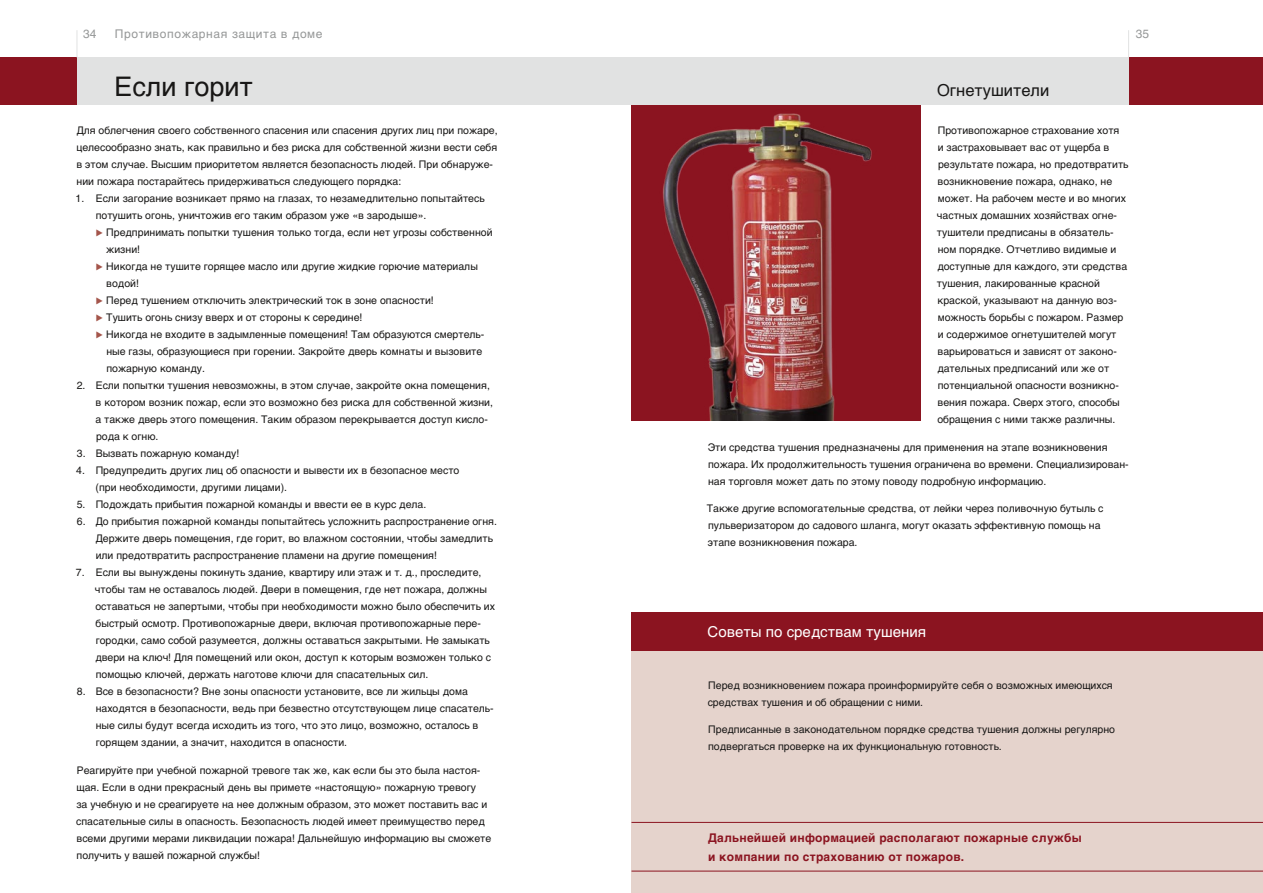
<style>
.page{position:relative;width:1263px;height:893px;background:#fff}
.page>*{position:absolute;margin:0;border:0;box-sizing:border-box;transform-origin:0 0}
.head_1_Einzug{font:27px "Kasak Upright";color:#181716}
.head_2{font:16.5px "Kasak Upright";color:#181716}
.Infobox_Headline{font:15px "Kasak Upright";color:#fff}
.Infobox_Schlagzeile{font:700 12px/19.2px "Kasak";letter-spacing:.02em;color:#8b1420}
.t1{font:12px "Kasak Upright";letter-spacing:.05em;color:#969898}
.GT_ohne_Einzug{font:10.5px/17px "Kasak Upright";color:#181716}
.GT_Vorschub_2_5{font:10.5px/17px "Kasak Upright";color:#181716}
.Infobox_GT{font:10.5px/17px "Kasak Upright";color:#181716}
</style>
<div class="page">
<div style="left:0;top:57px;width:77px;height:48px;background:#8b1420"></div>
<div style="left:77px;top:57px;width:554px;height:48px;background:#e1e2e2"></div>
<div style="left:1129px;top:57px;width:134px;height:48px;background:#8b1420"></div>
<div style="left:631px;top:57px;width:498px;height:48px;background:#e1e2e2"></div>
<div style="left:631px;top:612px;width:632px;height:281px;background:#e5d3cc"></div>
<img style="left:631px;top:105px;width:290px;height:316px">
<svg style="left:77px;top:30px;width:1px;height:27px"></svg>
<svg style="left:1128px;top:30px;width:1px;height:27px"></svg>
<div style="left:631px;top:612px;width:632px;height:39px;background:#8b1420"></div>
<hr style="left:631px;top:822px;width:632px;height:1px;background:#8b1420">
<hr style="left:631px;top:871px;width:632px;height:1px;background:#8b1420">
<p class="t1" style="left:83px;top:27px;width:15px">34</p>
<p class="t1" style="left:115px;top:27px;width:209px">Противопожарная защита в доме</p>
<p class="t1" style="left:1136px;top:27px;width:15px">35</p>
<h1 class="head_1_Einzug" style="left:114px;top:71px;width:140px">Если горит</h1>
<p class="GT_ohne_Einzug" style="left:76px;top:122px;width:423px">Для облегчения своего собственного спасения или спасения других лиц при пожаре, целесообразно знать, как правильно и без риска для собственной жизни вести себя в этом случае. Высшим приоритетом является безопасность людей. При обнаруже&shy;нии пожара постарайтесь придерживаться следующего порядка:</p>
<p class="GT_ohne_Einzug" style="left:96px;top:190px;width:390px;text-indent:-20px">1. Если загорание возникает прямо на глазах, то незамедлительно попытайтесь потушить огонь, уничтожив его таким образом уже «в зародыше».</p>
<p class="GT_ohne_Einzug" style="left:106px;top:224px;width:388px">Предпринимать попытки тушения только тогда, если нет угрозы собственной жизни!</p>
<p class="GT_ohne_Einzug" style="left:106px;top:258px;width:373px">Никогда не тушите горящее масло или другие жидкие горючие материалы водой!</p>
<p class="GT_ohne_Einzug" style="left:106px;top:292px;width:329px">Перед тушением отключить электрический ток в зоне опасности!</p>
<p class="GT_ohne_Einzug" style="left:106px;top:309px;width:258px">Тушить огонь снизу вверх и от стороны к середине!</p>
<p class="GT_ohne_Einzug" style="left:106px;top:326px;width:379px">Никогда не входите в задымленные помещения! Там образуются смертель&shy;ные газы, образующиеся при горении. Закройте дверь комнаты и вызовите пожарную команду.</p>
<p class="GT_ohne_Einzug" style="left:95px;top:377px;width:399px;text-indent:-19px">2. Если попытки тушения невозможны, в этом случае, закройте окна помещения, в котором возник пожар, если это возможно без риска для собственной жизни, а также дверь этого помещения. Таким образом перекрывается доступ кисло&shy;рода к огню.</p>
<p class="GT_ohne_Einzug" style="left:77px;top:445px;width:164px">3. Вызвать пожарную команду!</p>
<p class="GT_ohne_Einzug" style="left:96px;top:462px;width:365px;text-indent:-19px">4. Предупредить других лиц об опасности и вывести их в безопасное место (при необходимости, другими лицами).</p>
<p class="GT_ohne_Einzug" style="left:77px;top:496px;width:351px">5. Подождать прибытия пожарной команды и ввести ее в курс дела.</p>
<p class="GT_ohne_Einzug" style="left:96px;top:513px;width:403px;text-indent:-19px">6. До прибытия пожарной команды попытайтесь усложнить распространение огня.<br>Держите дверь помещения, где горит, во влажном состоянии, чтобы замедлить или предотвратить распространение пламени на другие помещения!</p>
<p class="GT_ohne_Einzug" style="left:95px;top:564px;width:402px;text-indent:-19px">7. Если вы вынуждены покинуть здание, квартиру или этаж и т. д., проследите, чтобы там не оставалось людей. Двери в помещения, где нет пожара, должны оставаться не запертыми, чтобы при необходимости можно было обеспечить их быстрый осмотр. Противопожарные двери, включая противопожарные пере&shy;городки, само собой разумеется, должны оставаться закрытыми. Не замыкать двери на ключ! Для помещений или окон, доступ к которым возможен только с помощью ключей, держать наготове ключи для спасательных сил.</p>
<p class="GT_ohne_Einzug" style="left:96px;top:683px;width:399px;text-indent:-19px">8. Все в безопасности? Вне зоны опасности установите, все ли жильцы дома находятся в безопасности, ведь при безвестно отсутствующем лице спасатель&shy;ные силы будут всегда исходить из того, что это лицо, возможно, осталось в горящем здании, а значит, находится в опасности.</p>
<p class="GT_Vorschub_2_5" style="left:76px;top:762px;width:417px">Реагируйте при учебной пожарной тревоге так же, как если бы это была настоя&shy;щая. Если в одни прекрасный день вы примете «настоящую» пожарную тревогу<br>за учебную и не среагируете на нее должным образом, это может поставить вас и спасательные силы в опасность. Безопасность людей имеет преимущество перед всеми другими мерами ликвидации пожара! Дальнейшую информацию вы сможете получить у вашей пожарной службы!</p>
<h2 class="head_2" style="left:937px;top:81px;width:114px">Огнетушители</h2>
<p class="GT_ohne_Einzug" style="left:937px;top:122px;width:193px">Противопожарное страхование хотя<br>и застраховывает вас от ущерба в результате пожара, но предотвратить возникновение пожара, однако, не может. На рабочем месте и во многих частных домашних хозяйствах огне&shy;тушители предписаны в обязатель&shy;ном порядке. Отчетливо видимые и доступные для каждого, эти средства тушения, лакированные красной краской, указывают на данную воз&shy;можность борьбы с пожаром. Размер и содержимое огнетушителей могут варьироваться и зависят от законо&shy;дательных предписаний или же от потенциальной опасности возникно&shy;вения пожара. Сверх этого, способы обращения с ними также различны.</p>
<p class="GT_Vorschub_2_5" style="left:708px;top:439px;width:423px">Эти средства тушения предназначены для применения на этапе возникновения пожара. Их продолжительность тушения ограничена во времени. Специализирован&shy;ная торговля может дать по этому поводу подробную информацию.</p>
<p class="GT_Vorschub_2_5" style="left:707px;top:500px;width:398px">Также другие вспомогательные средства, от лейки через поливочную бутыль с пульверизатором до садового шланга, могут оказать эффективную помощь на этапе возникновения пожара.</p>
<p class="Infobox_Headline" style="left:708px;top:624px;width:220px">Советы по средствам тушения</p>
<p class="Infobox_GT" style="left:708px;top:676px;width:407px">Перед возникновением пожара проинформируйте себя о возможных имеющихся средствах тушения и об обращении с ними.</p>
<p class="Infobox_GT" style="left:708px;top:721px;width:409px">Предписанные в законодательном порядке средства тушения должны регулярно подвергаться проверке на их функциональную готовность.</p>
<p class="Infobox_Schlagzeile" style="left:708px;top:828px;width:375px">Дальнейшей информацией располагают пожарные службы и компании по страхованию от пожаров.</p>
</div>
